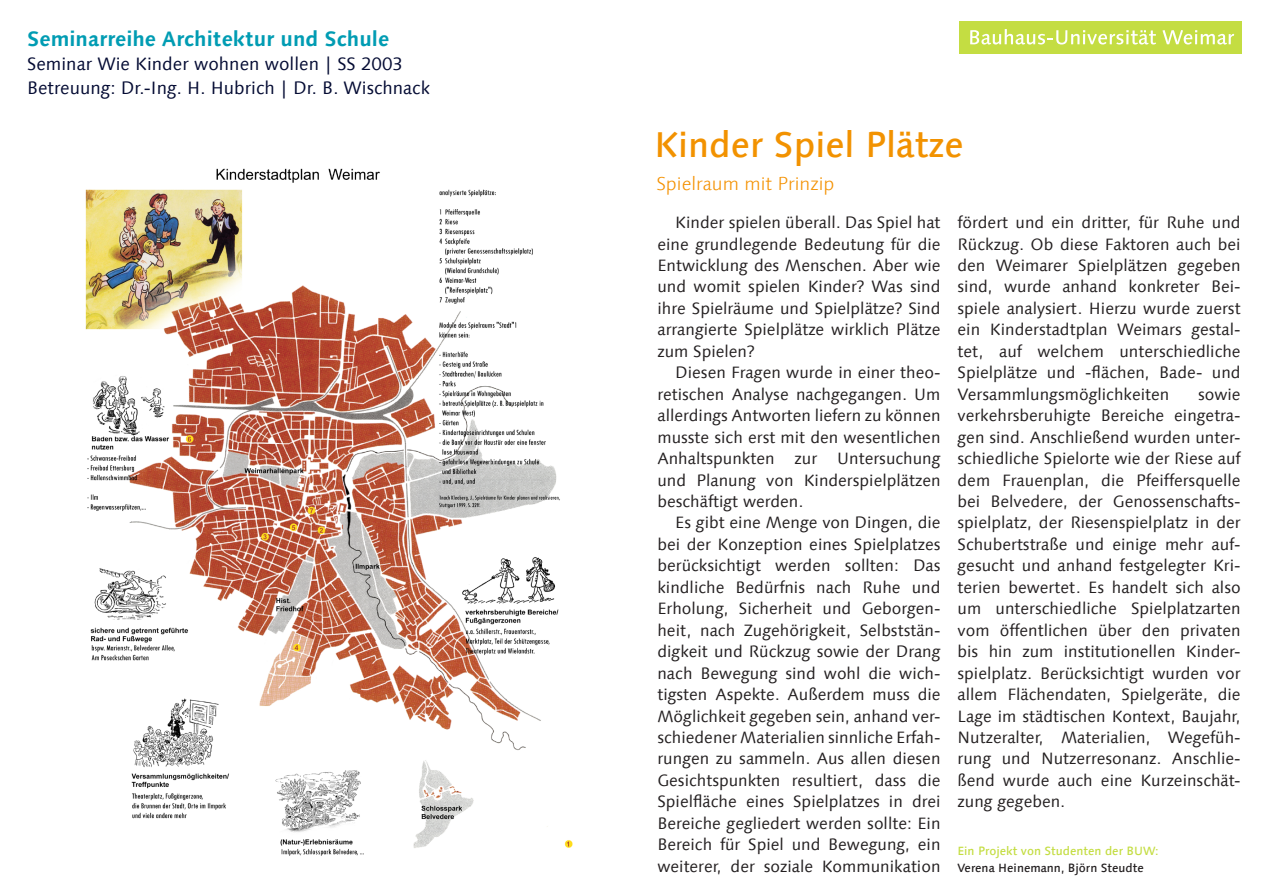
<style>
.page{position:relative;width:1263px;height:893px;background:#fff}
.page>*{position:absolute;margin:0;border:0;box-sizing:border-box;transform-origin:0 0}
.t1{font:500 36px "Linotype Syntax Com";color:#f29200}
.t2{font:700 21px "Linotype Syntax Com";color:#009cb3}
.t3{font:300 18.75px "Linotype Syntax Com";color:#f49100}
.t4{font:18px/24px "Linotype Syntax Com";color:#040b33}
.t5{font:16.5px/21.5px "Linotype Syntax Com";color:#231f20;text-align:justify}
.t6{font:500 12px "Linotype Syntax Com";color:#c4dd42}
.t7{font:500 12px "Linotype Syntax Com";color:#231f20}
</style>
<div class="page">
<div style="left:960px;top:21px;width:282px;height:33px;background:#c4dd42"></div>
<svg style="left:970px;top:29px;width:186px;height:16px"></svg>
<svg style="left:1162px;top:30px;width:72px;height:15px"></svg>
<img style="left:85px;top:168px;width:488px;height:688px">
<p class="t2" style="left:27px;top:26px;width:363px">Seminarreihe Architektur und Schule</p>
<p class="t4" style="left:27px;top:52px;width:404px">Seminar Wie Kinder wohnen wollen | SS 2003<br>Betreuung: Dr.-Ing. H. Hubrich | Dr. B. Wischnack</p>
<h1 class="t1" style="left:654px;top:121px;width:311px">Kinder Spiel Plätze</h1>
<p class="t3" style="left:656px;top:172px;width:180px">Spielraum mit Prinzip</p>
<p class="t5" style="left:657px;top:212px;width:285px;text-indent:18px">Kinder spielen überall. Das Spiel hat eine grundlegende Bedeutung für die Entwicklung des Menschen. Aber wie und womit spielen Kinder? Was sind ihre Spielräume und Spielplätze? Sind arrangierte Spielplätze wirklich Plätze zum Spielen?</p>
<p class="t5" style="left:657px;top:362px;width:285px;text-indent:18px">Diesen Fragen wurde in einer theo&shy;retischen Analyse nachgegangen. Um allerdings Antworten liefern zu können musste sich erst mit den wesentlichen Anhaltspunkten zur Untersuchung und Planung von Kinderspielplätzen beschäftigt werden.</p>
<p class="t5" style="left:657px;top:512px;width:285px;text-indent:18px">Es gibt eine Menge von Dingen, die bei der Konzeption eines Spielplatzes berücksichtigt werden sollten: Das kindliche Bedürfnis nach Ruhe und Erholung, Sicherheit und Geborgen&shy;heit, nach Zugehörigkeit, Selbststän&shy;digkeit und Rückzug sowie der Drang nach Bewegung sind wohl die wich&shy;tigsten Aspekte. Außerdem muss die Möglichkeit gegeben sein, anhand ver&shy;schiedener Materialien sinnliche Erfah&shy;rungen zu sammeln. Aus allen diesen Gesichtspunkten resultiert, dass die Spielfläche eines Spielplatzes in drei Bereiche gegliedert werden sollte: Ein Bereich für Spiel und Bewegung, ein weiterer, der soziale Kommunikation</p>
<p class="t5" style="left:957px;top:212px;width:285px">fördert und ein dritter, für Ruhe und Rückzug. Ob diese Faktoren auch bei den Weimarer Spielplätzen gegeben sind, wurde anhand konkreter Bei&shy;spiele analysiert. Hierzu wurde zuerst ein Kinderstadtplan Weimars gestal&shy;tet, auf welchem unterschiedliche Spielplätze und -flächen, Bade- und Versammlungsmöglichkeiten</p>
<p class="t5" style="left:957px;top:383px;width:285px;text-indent:241px">sowie verkehrsberuhigte Bereiche eingetra&shy;gen sind. Anschließend wurden unter&shy;schiedliche Spielorte wie der Riese auf dem Frauenplan, die Pfeiffersquelle bei Belvedere, der Genossenschafts&shy;spielplatz, der Riesenspielplatz in der Schubertstraße und einige mehr auf&shy;gesucht und anhand festgelegter Kri&shy;terien bewertet. Es handelt sich also um unterschiedliche Spielplatzarten vom öffentlichen über den privaten bis hin zum institutionellen Kinder&shy;spielplatz. Berücksichtigt wurden vor allem Flächendaten, Spielgeräte, die Lage im städtischen Kontext, Baujahr, Nutzeralter, Materialien, Wegefüh&shy;rung und Nutzerresonanz. Anschlie&shy;ßend wurde auch eine Kurzeinschät&shy;zung gegeben.</p>
<p class="t6" style="left:957px;top:843px;width:203px">Ein Projekt von Studenten der BUW:</p>
<p class="t7" style="left:957px;top:860px;width:188px">Verena Heinemann, Björn Steudte</p>
</div>
